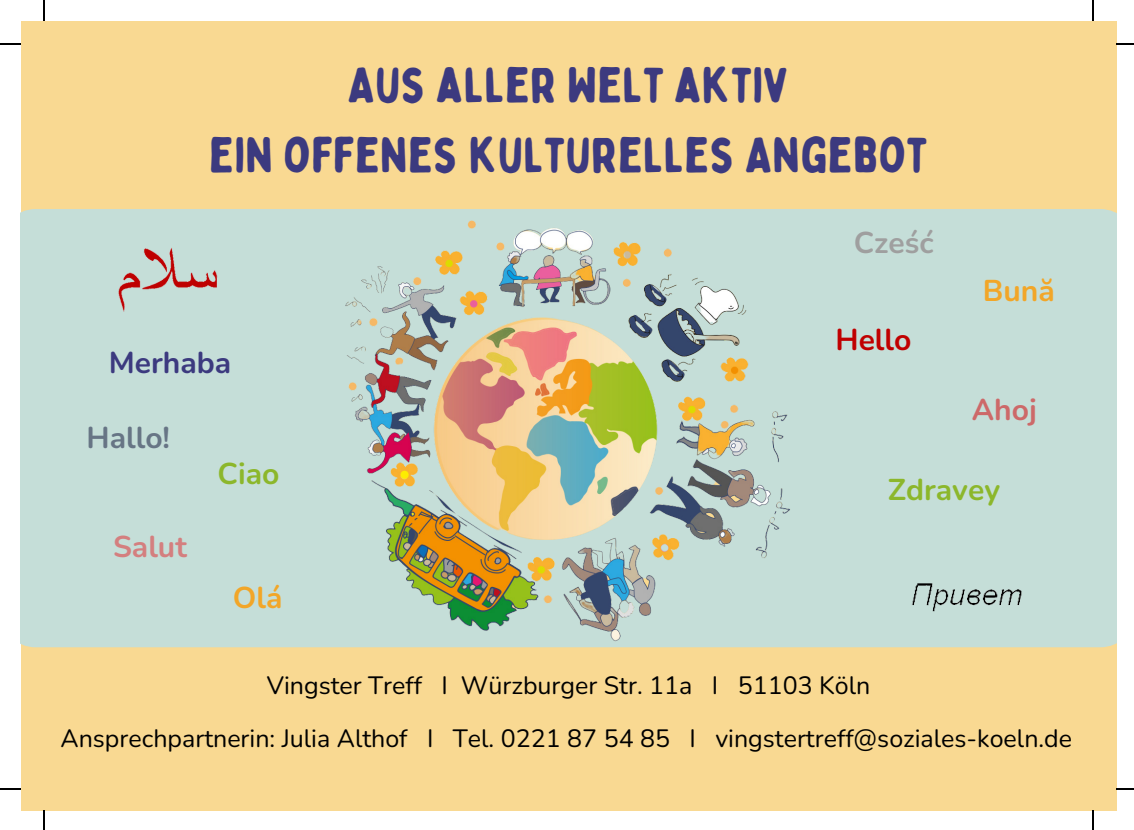
<style>
.page{position:relative;width:1134px;height:830px;background:#fff}
.page>*{position:absolute;margin:0;border:0;box-sizing:border-box;transform-origin:0 0}
.t1{font:49.75px/69.5px "Bobby Jones Soft";color:#3c3a7f;text-align:center}
.t2{font:700 30px "Nunito";color:#8cb72b}
.t3{font:700 30px "Nunito";color:#3c3a7f}
.t4{font:700 30px "Nunito";color:#f2a628}
.t5{font:700 30px "Nunito";color:#677585}
.t6{font:700 30px "Nunito";color:#d47f7f}
.t7{font:700 30px "Nunito";color:#9f9f9f}
.t8{font:700 30px "Nunito";color:#c00000}
.t9{font:700 30px "Nunito";color:#cd6969}
.t10{font:25px "Nunito";color:#000}
</style>
<div class="page">
<div style="left:21px;top:21px;width:1095px;height:789px;background:#f9d992"></div>
<div style="left:21px;top:209px;width:1095px;height:438px;background:#c5ded8"></div>
<img style="left:319px;top:209px;width:497px;height:439px">
<img style="left:109px;top:244px;width:118px;height:71px">
<div style="left:871px;top:548px;width:182px;height:85px;background:#c5ded8"></div>
<hr style="left:43px;top:0;width:2px;height:21px;background:#000">
<hr style="left:0;top:43px;width:21px;height:2px;background:#000">
<hr style="left:1091px;top:0;width:2px;height:21px;background:#000">
<svg style="left:1116px;top:43px;width:17px;height:2px"></svg>
<svg style="left:43px;top:810px;width:2px;height:19px"></svg>
<svg style="left:0;top:788px;width:21px;height:1px"></svg>
<svg style="left:1091px;top:810px;width:2px;height:19px"></svg>
<svg style="left:1116px;top:788px;width:17px;height:1px"></svg>
<h2 class="t1" style="left:209px;top:51px;width:720px">AUS ALLER WELT AKTIV<br>EIN OFFENES KULTURELLES ANGEBOT</h2>
<h2 class="t3" style="left:109px;top:343px;width:124px">Merhaba</h2>
<h2 class="t5" style="left:86px;top:418px;width:85px">Hallo!</h2>
<h2 class="t6" style="left:113px;top:526px;width:75px">Salut</h2>
<h2 class="t2" style="left:217px;top:453px;width:63px">Ciao</h2>
<h2 class="t4" style="left:233px;top:577px;width:51px">Olá</h2>
<h2 class="t7" style="left:853px;top:223px;width:81px">Cześć</h2>
<p class="t8" style="left:835px;top:319px;width:77px">Hello</p>
<h2 class="t4" style="left:982px;top:271px;width:73px">Bună</h2>
<p class="t9" style="left:971px;top:389px;width:66px">Ahoj</p>
<p class="t2" style="left:887px;top:470px;width:114px">Zdravey</p>
<h2 class="t10" style="left:267px;top:668px;width:605px">Vingster Treff I Würzburger Str. 11a I 51103 Köln</h2>
<h2 class="t10" style="left:60px;top:721px;width:1012px">Ansprechpartnerin: Julia Althof I Tel. 0221 87 54 85 I vingstertreff@soziales-koeln.de</h2>
</div>
